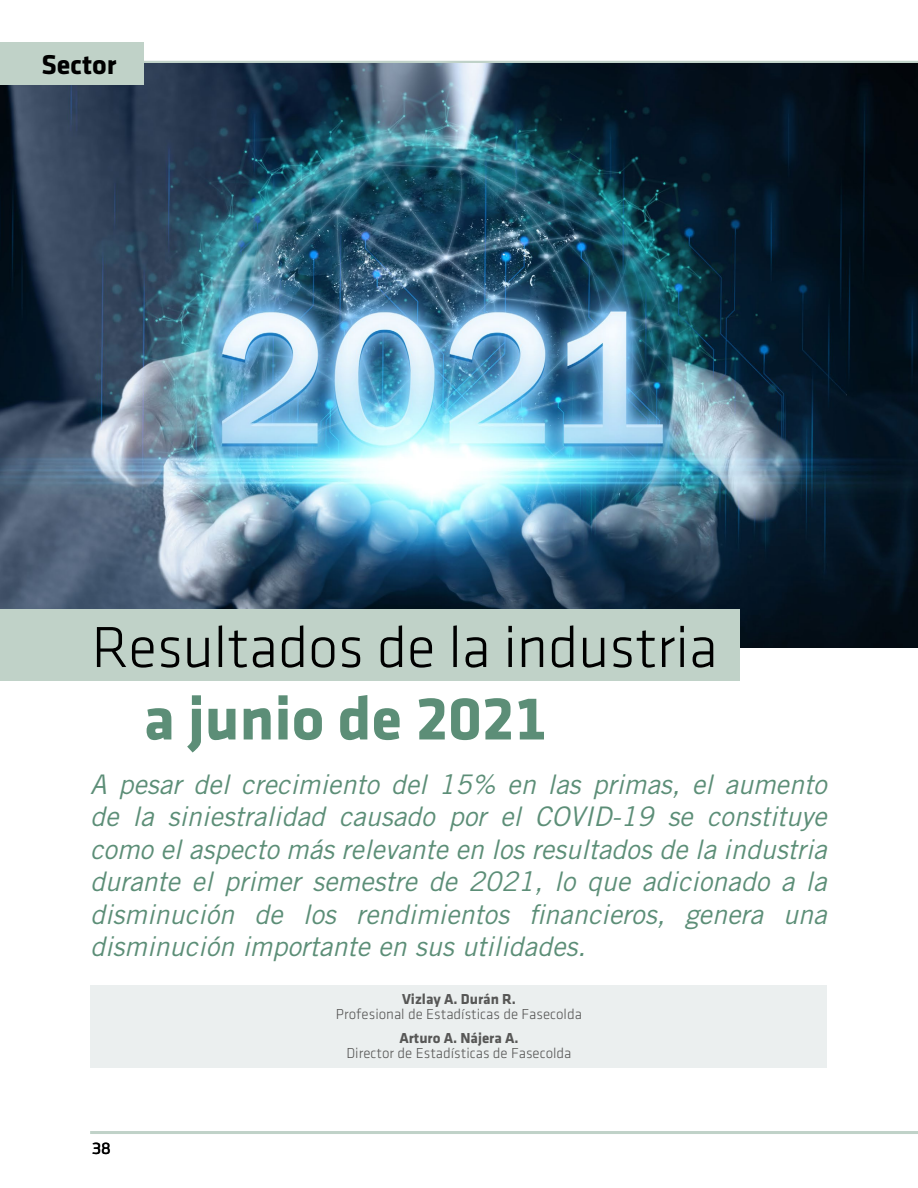
<style>
.page{position:relative;width:918px;height:1188px;background:#fff}
.page>*{position:absolute;margin:0;border:0;box-sizing:border-box;transform-origin:0 0}
.t1{font:700 63px "Klavika";color:#5c8e77}
.t2{font:300 60px "Klavika";letter-spacing:-.005em;color:#000}
.t3{font:700 28.2px "Klavika";color:#000}
.t4{font:italic 27px/32.4px "Trade Gothic LT Std";color:#5c8e77;text-align:justify}
.t5{font:15px "Klavika Light TF";color:#575756}
.t6{font:700 15px "Klavika";color:#575756}
.t7{font:15px "Collator";color:#000}
</style>
<div class="page">
<hr style="left:0;top:61px;width:918px;height:3px;background:#c0d2c8">
<hr style="left:90px;top:1131px;width:828px;height:3px;background:#c0d2c8">
<img style="left:0;top:64px;width:918px;height:583px">
<div style="left:0;top:42px;width:143px;height:42px;background:#c0d2c8"></div>
<div style="left:0;top:610px;width:740px;height:71px;background:#c0d2c8"></div>
<div style="left:90px;top:985px;width:737px;height:82px;background:#ebefef"></div>
<hr style="left:917px;top:423px;width:1px;height:313px;background:#fcfcf8">
<p class="t3" style="left:42px;top:49px;width:77px">Sector</p>
<h2 class="t2" style="left:92px;top:616px;width:628px">Resultados de la industria</h2>
<h1 class="t1" style="left:143px;top:684px;width:406px">a junio de 2021</h1>
<p class="t4" style="left:90px;top:769px;width:738px">A pesar del crecimiento del 15% en las primas, el aumento de la siniestralidad causado por el COVID-19 se constituye como el aspecto más relevante en los resultados de la industria durante el primer semestre de 2021, lo que adicionado a la disminución de los rendimientos financieros, genera una disminución importante en sus utilidades.</p>
<p class="t7" style="left:92px;top:1140px;width:21px">38</p>
<p class="t6" style="left:402px;top:991px;width:115px">Vizlay A. Durán R.</p>
<p class="t5" style="left:336px;top:1007px;width:248px">Profesional de Estadísticas de Fasecolda</p>
<p class="t6" style="left:399px;top:1030px;width:121px">Arturo A. Nájera A.</p>
<p class="t5" style="left:346px;top:1046px;width:227px">Director de Estadísticas de Fasecolda</p>
</div>
